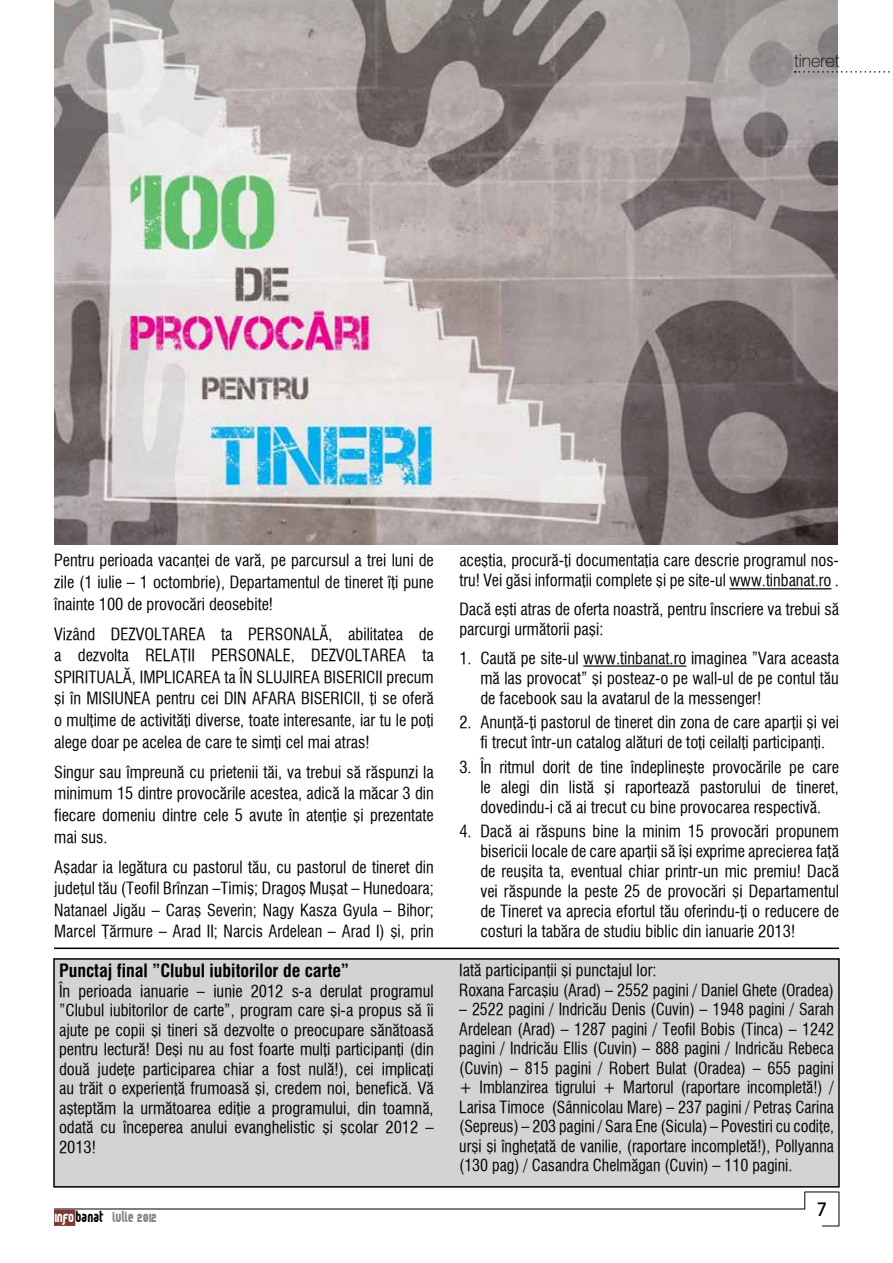
<style>
.page{position:relative;width:893px;height:1263px;background:#fff}
.page>*{position:absolute;margin:0;border:0;box-sizing:border-box;transform-origin:0 0}
.t1{font:700 18px "Geneva Narrow";color:#000}
.t2{font:100 18px "Helvetica Neue CE";color:#000}
.t3{font:18px "Adobe Heiti Std";color:#000}
.t4{font:16.5px/19.5px "Geneva Narrow";color:#000;text-align:justify}
.t5{font:900 12px "Reflex";color:#808285}
.s1{color:#fff}
.s2{color:#000}
</style>
<div class="page">
<hr style="left:54px;top:1209px;width:751px;height:1px;background:#000">
<svg style="left:804px;top:1192px;width:1px;height:17px"></svg>
<hr style="left:839px;top:1192px;width:1px;height:34px;background:#000">
<hr style="left:805px;top:1192px;width:34px;height:1px;background:#000">
<svg style="left:822px;top:1226px;width:17px;height:1px"></svg>
<div style="left:54px;top:1210px;width:21px;height:16px;background:#7c3a30;border:2px solid #7c3a30"></div>
<hr style="left:729px;top:588px;width:102px;height:1px;background:#000">
<hr style="left:583px;top:665px;width:103px;height:2px;background:#000">
<img style="left:54px;top:0;width:784px;height:544px">
<svg style="left:795px;top:71px;width:95px;height:2px"></svg>
<div style="left:53px;top:958px;width:787px;height:230px;background:#d1d3d4"></div>
<hr style="left:54px;top:947px;width:785px;height:2px;background:#000">
<p class="t2" style="left:794px;top:50px;width:47px">tineret</p>
<p class="t4" style="left:54px;top:550px;width:381px;line-height:21.6px">Pentru perioada vacanţei de vară, pe parcursul a trei luni de zile (1 iulie – 1 octombrie), Departamentul de tineret îţi pune înainte 100 de provocări deosebite!</p>
<p class="t4" style="left:54px;top:623px;width:381px;line-height:21.6px">Vizând DEZVOLTAREA ta PERSONALĂ, abilitatea de a dezvolta RELAŢII PERSONALE, DEZVOLTAREA ta SPIRITUALĂ, IMPLICAREA ta ÎN SLUJIREA BISERICII precum şi în MISIUNEA pentru cei DIN AFARA BISERICII, ţi se oferă o mulţime de activităţi diverse, toate interesante, iar tu le poţi alege doar pe acelea de care te simţi cel mai atras!</p>
<p class="t4" style="left:54px;top:761px;width:381px;line-height:21.6px">Singur sau împreună cu prietenii tăi, va trebui să răspunzi la minimum 15 dintre provocările acestea, adică la măcar 3 din fiecare domeniu dintre cele 5 avute în atenţie şi prezentate mai sus.</p>
<p class="t4" style="left:54px;top:856px;width:381px;line-height:21.6px">Aşadar ia legătura cu pastorul tău, cu pastorul de tineret din judeţul tău (Teofil Brînzan –Timiş; Dragoş Muşat – Hunedoara; Natanael Jigău – Caraş Severin; Nagy Kasza Gyula – Bihor; Marcel Ţărmure – Arad II; Narcis Ardelean – Arad I) şi, prin</p>
<p class="t1" style="left:59px;top:960px;width:292px">Punctaj final ”Clubul iubitorilor de carte”</p>
<p class="t4" style="left:59px;top:981px;width:376px">În perioada ianuarie – iunie 2012 s-a derulat programul ”Clubul iubitorilor de carte”, program care şi-a propus să îi ajute pe copii şi tineri să dezvolte o preocupare sănătoasă pentru lectură! Deşi nu au fost foarte mulţi participanţi (din două judeţe participarea chiar a fost nulă!), cei implicaţi au trăit o experienţă frumoasă şi, credem noi, benefică. Vă aşteptăm la următoarea ediţie a programului, din toamnă, odată cu începerea anului evanghelistic şi şcolar 2012 – 2013!</p>
<p class="t5" style="left:55px;top:1208px;width:104px"><span class="s1">INFO</span><span class="s2">BANAT</span> IULIE 2012</p>
<p class="t4" style="left:459px;top:550px;width:381px;line-height:20.1px">aceştia, procură-ţi documentaţia care descrie programul nos&shy;tru! Vei găsi informaţii complete şi pe site-ul www.tinbanat.ro .</p>
<p class="t4" style="left:459px;top:599px;width:381px;line-height:20.1px">Dacă eşti atras de oferta noastră, pentru înscriere va trebui să parcurgi următorii paşi:</p>
<p class="t4" style="left:480px;top:648px;width:360px;line-height:20.1px;text-indent:-21px">1. Caută pe site-ul www.tinbanat.ro imaginea ”Vara aceasta mă las provocat” şi posteaz-o pe wall-ul de pe contul tău de facebook sau la avatarul de la messenger!</p>
<p class="t4" style="left:459px;top:712px;width:381px;line-height:20.1px;text-align:center">2. Anunţă-ţi pastorul de tineret din zona de care aparţii şi vei fi trecut într-un catalog alături de toţi ceilalţi participanţi.</p>
<p class="t4" style="left:480px;top:756px;width:360px;line-height:20.1px;text-indent:-21px">3. În ritmul dorit de tine îndeplineşte provocările pe care le alegi din listă şi raportează pastorului de tineret, dovedindu-i că ai trecut cu bine provocarea respectivă.</p>
<p class="t4" style="left:480px;top:821px;width:360px;line-height:20.1px;text-indent:-21px">4. Dacă ai răspuns bine la minim 15 provocări propunem bisericii locale de care aparţii să îşi exprime aprecierea faţă de reuşita ta, eventual chiar printr-un mic premiu! Dacă vei răspunde la peste 25 de provocări şi Departamentul de Tineret va aprecia efortul tău oferindu-ţi o reducere de costuri la tabăra de studiu biblic din ianuarie 2013!</p>
<p class="t4" style="left:459px;top:960px;width:376px">Iată participanţii şi punctajul lor:<br>Roxana Farcaşiu (Arad) – 2552 pagini / Daniel Ghete (Oradea)</p>
<p class="t4" style="left:459px;top:999px;width:376px">– 2522 pagini / Indricău Denis (Cuvin) – 1948 pagini / Sarah Ardelean (Arad) – 1287 pagini / Teofil Bobis (Tinca) – 1242 pagini / Indricău Ellis (Cuvin) – 888 pagini / Indricău Rebeca (Cuvin) – 815 pagini / Robert Bulat (Oradea) – 655 pagini + Imblanzirea tigrului + Martorul (raportare incompletă!) / Larisa Timoce (Sânnicolau Mare) – 237 pagini / Petraş Carina (Sepreus) – 203 pagini / Sara Ene (Sicula) – Povestiri cu codiţe, urşi şi îngheţată de vanilie, (raportare incompletă!), Pollyanna (130 pag) / Casandra Chelmăgan (Cuvin) – 110 pagini.</p>
<p class="t3" style="left:817px;top:1199px;width:12px">7</p>
</div>
